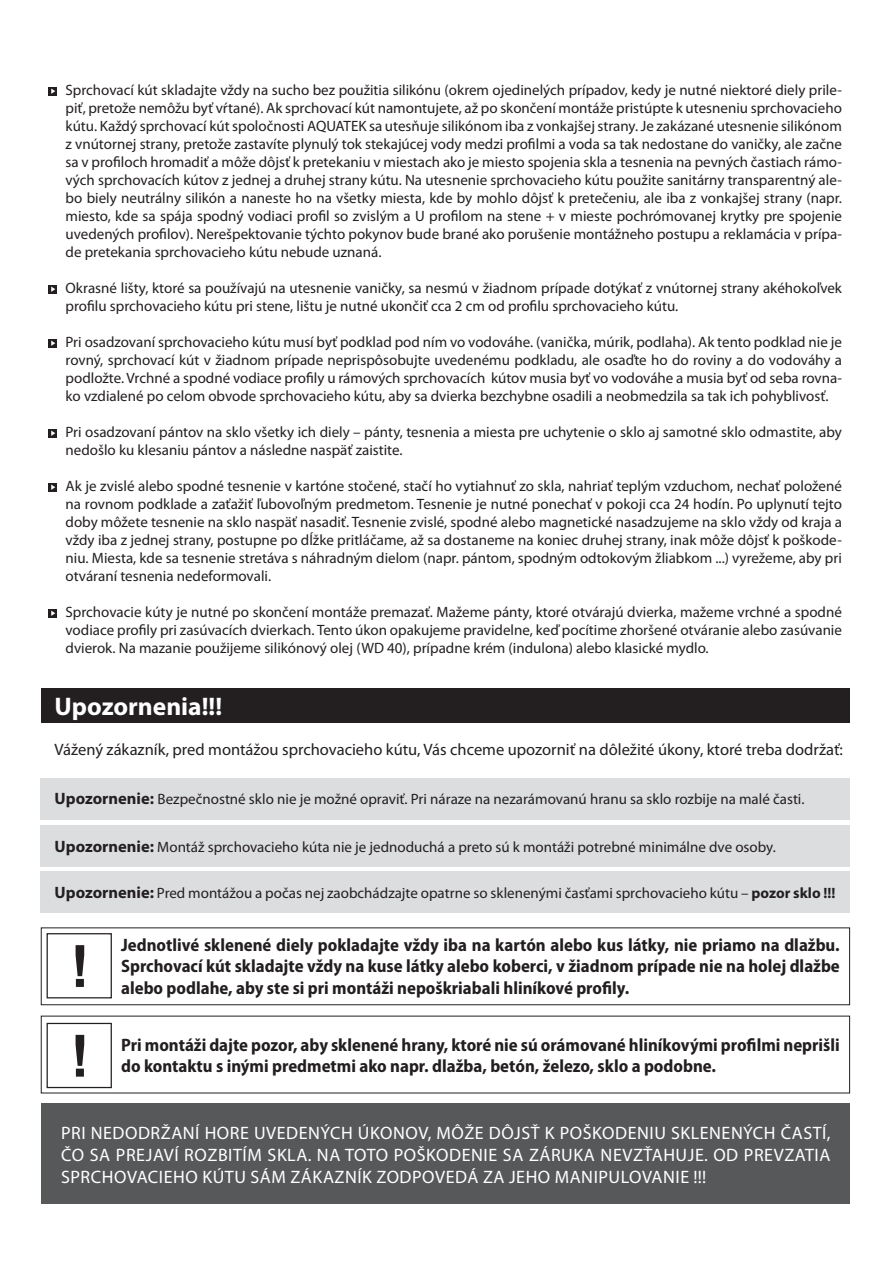
<style>
.page{position:relative;width:893px;height:1263px;background:#fff}
.page>*{position:absolute;margin:0;border:0;box-sizing:border-box;transform-origin:0 0}
.t1{font:700 58.35px "Arial";color:#231f20}
.t2{font:700 25.5px "Myriad Pro";color:#fff}
.t3{font:700 semi-condensed 18px/21.6px "Myriad Pro";color:#231f20;text-align:justify}
.t4{font:18px/21.6px "Myriad Pro";letter-spacing:.03em;color:#fff;text-align:justify}
.t5{font:16.5px "Myriad Pro";color:#231f20}
.t6{font:15px/18px "Myriad Pro";color:#231f20;text-align:justify}
.s1{font-weight:700;font-size:16.5px}
.s2{font-weight:700}
</style>
<div class="page">
<div style="left:49px;top:87px;width:8px;height:8px;background:#231f20"></div>
<svg style="left:51px;top:89px;width:4px;height:5px"></svg>
<div style="left:49px;top:285px;width:8px;height:8px;background:#231f20"></div>
<svg style="left:51px;top:287px;width:4px;height:5px"></svg>
<div style="left:49px;top:339px;width:8px;height:8px;background:#231f20"></div>
<svg style="left:51px;top:341px;width:4px;height:5px"></svg>
<div style="left:49px;top:429px;width:8px;height:8px;background:#231f20"></div>
<svg style="left:51px;top:431px;width:4px;height:5px"></svg>
<div style="left:49px;top:483px;width:8px;height:8px;background:#231f20"></div>
<svg style="left:51px;top:485px;width:4px;height:5px"></svg>
<div style="left:49px;top:609px;width:8px;height:8px;background:#231f20"></div>
<svg style="left:51px;top:611px;width:4px;height:5px"></svg>
<div style="left:41px;top:1103px;width:808px;height:101px;background:#57585a"></div>
<div style="left:41px;top:689px;width:808px;height:34px;background:#231f20"></div>
<div style="left:41px;top:927px;width:809px;height:78px;border:1px solid #231f20"></div>
<div style="left:47px;top:933px;width:65px;height:65px;border:1px solid #231f20"></div>
<div style="left:41px;top:825px;width:809px;height:41px;background:#dcdddf"></div>
<div style="left:41px;top:778px;width:809px;height:41px;background:#dcdddf"></div>
<div style="left:47px;top:1023px;width:65px;height:65px;border:1px solid #231f20"></div>
<div style="left:41px;top:872px;width:809px;height:41px;background:#dcdddf"></div>
<p class="t6" style="left:66px;top:81px;width:778px">Sprchovací kút skladajte vždy na sucho bez použitia silikónu (okrem ojedinelých prípadov, kedy je nutné niektoré diely prile&shy;piť, pretože nemôžu byť vŕtané). Ak sprchovací kút namontujete, až po skončení montáže pristúpte k utesneniu sprchovacieho kútu. Každý sprchovací kút spoločnosti AQUATEK</p>
<p class="t6" style="left:66px;top:117px;width:778px;text-indent:303px">sa utesňuje silikónom iba z vonkajšej strany. Je zakázané utesnenie silikónom z vnútornej strany, pretože zastavíte plynulý tok stekajúcej vody medzi profilmi a voda sa tak nedostane do vaničky, ale začne sa v profiloch hromadiť a môže dôjsť k pretekaniu v miestach ako je miesto spojenia skla a tesnenia na pevných častiach rámo&shy;vých sprchovacích kútov z jednej a druhej strany kútu. Na utesnenie sprchovacieho kútu použite sanitárny transparentný ale&shy;bo biely neutrálny silikón a naneste ho na všetky miesta, kde by mohlo dôjsť k pretečeniu, ale iba z vonkajšej strany (napr. miesto, kde sa spája spodný vodiaci profil so zvislým a U profilom na stene + v mieste pochrómovanej krytky pre spojenie uvedených profilov). Nerešpektovanie týchto pokynov bude brané ako porušenie montážneho postupu a reklamácia v prípa&shy;de pretekania sprchovacieho kútu nebude uznaná.</p>
<p class="t6" style="left:66px;top:279px;width:778px">Okrasné lišty, ktoré sa používajú na utesnenie vaničky, sa nesmú v žiadnom prípade dotýkať z vnútornej strany akéhokoľvek profilu sprchovacieho kútu pri stene, lištu je nutné ukončiť cca 2 cm od profilu sprchovacieho kútu.</p>
<p class="t6" style="left:66px;top:333px;width:778px">Pri osadzovaní sprchovacieho kútu musí byť podklad pod ním vo vodováhe. (vanička, múrik, podlaha). Ak tento podklad nie je rovný, sprchovací kút v žiadnom prípade neprispôsobujte uvedenému podkladu, ale osaďte ho do roviny a do vodováhy a podložte. Vrchné a spodné vodiace profily u rámových sprchovacích kútov musia byť vo vodováhe a musia byť od seba rovna&shy;ko vzdialené po celom obvode sprchovacieho kútu, aby sa dvierka bezchybne osadili a neobmedzila sa tak ich pohyblivosť.</p>
<p class="t6" style="left:66px;top:423px;width:778px">Pri osadzovaní pántov na sklo všetky ich diely – pánty, tesnenia a miesta pre uchytenie o sklo aj samotné sklo odmastite, aby nedošlo ku klesaniu pántov a následne naspäť zaistite.</p>
<p class="t6" style="left:66px;top:477px;width:778px">Ak je zvislé alebo spodné tesnenie v kartóne stočené, stačí ho vytiahnuť zo skla, nahriať teplým vzduchom, nechať položené na rovnom podklade a zaťažiť ľubovoľným predmetom. Tesnenie je nutné ponechať v pokoji cca 24 hodín. Po uplynutí tejto doby môžete tesnenie na sklo naspäť nasadiť. Tesnenie zvislé, spodné alebo magnetické nasadzujeme na sklo vždy od kraja a vždy iba z jednej strany, postupne po dĺžke pritláčame, až sa dostaneme na koniec druhej strany, inak môže dôjsť k poškode&shy;niu. Miesta, kde sa tesnenie stretáva s náhradným dielom (napr. pántom, spodným odtokovým žliabkom ...) vyrežeme, aby pri otváraní tesnenia nedeformovali.</p>
<p class="t6" style="left:66px;top:603px;width:778px">Sprchovacie kúty je nutné po skončení montáže premazať. Mažeme pánty, ktoré otvárajú dvierka, mažeme vrchné a spodné vodiace profily pri zasúvacích dvierkach. Tento úkon opakujeme pravidelne, keď pocítime zhoršené otváranie alebo zasúvanie dvierok. Na mazanie použijeme silikónový olej (WD 40), prípadne krém (indulona) alebo klasické mydlo.</p>
<h2 class="t2" style="left:55px;top:690px;width:169px">Upozornenia!!!</h2>
<p class="t5" style="left:55px;top:739px;width:790px">Vážený zákazník, pred montážou sprchovacieho kútu, Vás chceme upozorniť na dôležité úkony, ktoré treba dodržať:</p>
<p class="t6" style="left:55px;top:790px;width:751px"><span class="s1">Upozornenie:</span> Bezpečnostné sklo nie je možné opraviť. Pri náraze na nezarámovanú hranu sa sklo rozbije na malé časti.</p>
<p class="t6" style="left:55px;top:837px;width:723px"><span class="s1">Upozornenie:</span> Montáž sprchovacieho kúta nie je jednoduchá a preto sú k montáži potrebné minimálne dve osoby.</p>
<p class="t6" style="left:55px;top:884px;width:782px"><span class="s1">Upozornenie:</span> Pred montážou a počas nej zaobchádzajte opatrne so sklenenými časťami sprchovacieho kútu – <span class="s2">pozor sklo !!!</span></p>
<h1 class="t1" style="left:70px;top:925px;width:21px">!</h1>
<h1 class="t1" style="left:70px;top:1015px;width:21px">!</h1>
<p class="t3" style="left:121px;top:933px;width:720px">Jednotlivé sklenené diely pokladajte vždy iba na kartón alebo kus látky, nie priamo na dlažbu.<br>Sprchovací kút skladajte vždy na kuse látky alebo koberci, v žiadnom prípade nie na holej dlažbe alebo podlahe, aby ste si pri montáži nepoškriabali hliníkové profily.</p>
<p class="t3" style="left:121px;top:1033px;width:720px">Pri montáži dajte pozor, aby sklenené hrany, ktoré nie sú orámované hliníkovými profilmi neprišli do kontaktu s inými predmetmi ako napr. dlažba, betón, železo, sklo a podobne.</p>
<p class="t4" style="left:61px;top:1122px;width:771px">Pri nedodržaní hore uvedených úkonov, môže dôjsť k poškodeniu sklenených častí, čo sa prejaví rozbitím skla. Na toto poškodenie sa záruka nevzťahuje. Od prevzatia sprchovacieho kútu sám zákazník zodpovedá za jeho manipulovanie !!!</p>
</div>
